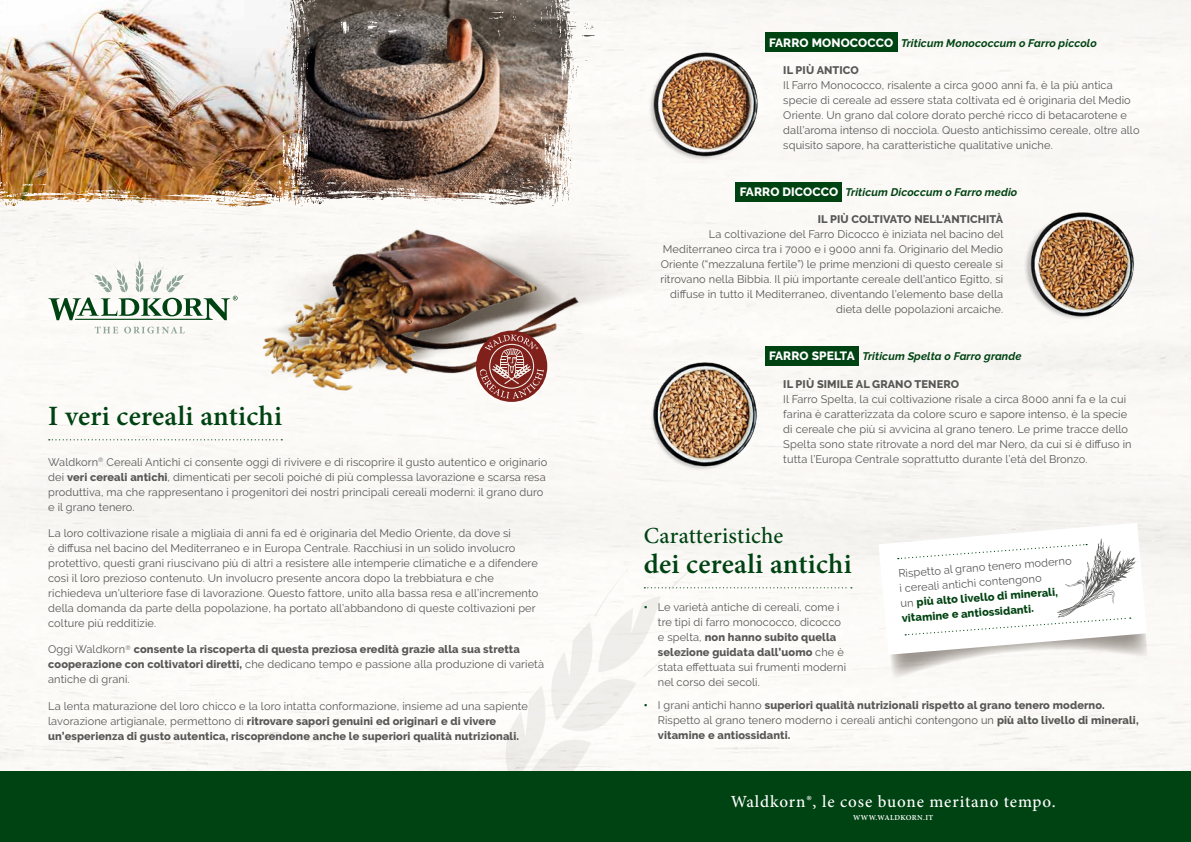
<style>
.page{position:relative;width:1191px;height:842px;background:#fff}
.page>*{position:absolute;margin:0;border:0;box-sizing:border-box;transform-origin:0 0}
.t1{font:600 28px "Minion Pro";letter-spacing:.01em;color:#004312}
.t2{font:500 23px "Minion Pro";letter-spacing:.005em;color:#004312}
.t3{font:500 17px "Minion Pro";letter-spacing:.05em;color:#fff}
.t4{font:11px/15px "Raleway";letter-spacing:.01em;color:#575756}
.t5{font:800 11px/15px "Raleway";letter-spacing:.01em;color:#575756}
.t6{font:italic 700 11px "Raleway";letter-spacing:.01em;color:#004312}
.t7{font:600 7.6px "Minion Pro";letter-spacing:.045em;color:#fff}
.s1{font-weight:800}
.s2{font-weight:400}
.s3{font-weight:800;font-style:normal;font-size:12px;color:#fff}
.s4{font-weight:800;color:#004312}
.s5{color:#004312}
</style>
<div class="page">
<div style="left:0;top:0;width:1191px;height:771px;background:#fbf9f6"></div>
<svg style="left:505px;top:563px;width:193px;height:208px"></svg>
<svg style="left:878px;top:523px;width:270px;height:158px"></svg>
<svg style="left:48px;top:253px;width:123px;height:67px"></svg>
<svg style="left:95px;top:327px;width:23px;height:6px"></svg>
<svg style="left:124px;top:327px;width:47px;height:6px"></svg>
<img style="left:643px;top:52px;width:126px;height:116px">
<img style="left:646px;top:363px;width:119px;height:110px">
<img style="left:1019px;top:212px;width:125px;height:115px">
<img style="left:0;top:0;width:304px;height:201px">
<img style="left:296px;top:0;width:291px;height:37px">
<img style="left:172px;top:113px;width:520px;height:348px">
<img style="left:171px;top:117px;width:450px;height:343px">
<div style="left:476px;top:331px;width:71px;height:71px;background:#80201b;border-radius:50%"></div>
<svg style="left:479px;top:335px;width:65px;height:64px"></svg>
<div style="left:0;top:771px;width:595px;height:71px;background:#004312"></div>
<div style="left:595px;top:771px;width:596px;height:71px;background:#004312"></div>
<svg style="left:49px;top:439px;width:233px;height:1px"></svg>
<svg style="left:644px;top:587px;width:208px;height:1px"></svg>
<div style="left:765px;top:33px;width:132px;height:19px;background:#004312"></div>
<div style="left:735px;top:182px;width:107px;height:20px;background:#004312"></div>
<div style="left:765px;top:346px;width:93px;height:20px;background:#004312"></div>
<h1 class="t1" style="left:48px;top:397px;width:235px">I veri cereali antichi</h1>
<p class="t4" style="left:48px;top:454px;width:500px">Waldkorn<sup>®</sup> Cereali Antichi ci consente oggi di rivivere e di riscoprire il gusto autentico e originario dei <span class="s1">veri cereali antichi</span>, dimenticati per secoli poiché di più complessa lavorazione e scarsa resa produttiva, ma che rappresentano i progenitori dei nostri principali cereali moderni: il grano duro e il grano tenero.</p>
<p class="t4" style="left:48px;top:525px;width:491px">La loro coltivazione risale a migliaia di anni fa ed è originaria del Medio Oriente, da dove si<br>è diffusa nel bacino del Mediterraneo e in Europa Centrale. Racchiusi in un solido involucro protettivo, questi grani riuscivano più di altri a resistere alle intemperie climatiche e a difendere così il loro prezioso contenuto. Un involucro presente ancora dopo la trebbiatura e che richiedeva un’ulteriore fase di lavorazione. Questo fattore, unito alla bassa resa e all’incremento della domanda da parte della popolazione, ha portato all’abbandono di queste coltivazioni per colture più redditizie.</p>
<p class="t5" style="left:48px;top:642px;width:497px"><span class="s2">Oggi Waldkorn</span><sup>®</sup> consente la riscoperta di questa preziosa eredità grazie alla sua stretta cooperazione con coltivatori diretti, <span class="s2">che dedicano tempo e passione alla produzione di varietà antiche di grani.</span></p>
<p class="t5" style="left:48px;top:698px;width:481px"><span class="s2">La lenta maturazione del loro chicco e la loro intatta conformazione, insieme ad una sapiente lavorazione artigianale, permettono di</span> ritrovare sapori genuini ed originari e di vivere un’esperienza di gusto autentica, riscoprendone anche le superiori qualità nutrizionali.</p>
<p class="t6" style="left:769px;top:36px;width:329px"><span class="s3">FARRO MONOCOCCO</span> Triticum Monococcum o Farro piccolo</p>
<p class="t5" style="left:783px;top:63px;width:77px">IL PIÙ ANTICO</p>
<p class="t4" style="left:783px;top:78px;width:358px">Il Farro Monococco, risalente a circa 9000 anni fa, è la più antica specie di cereale ad essere stata coltivata ed è originaria del Medio Oriente. Un grano dal colore dorato perché ricco di betacarotene e dall’aroma intenso di nocciola. Questo antichissimo cereale, oltre allo squisito sapore, ha caratteristiche qualitative uniche.</p>
<p class="t6" style="left:740px;top:186px;width:279px"><span class="s3">FARRO DICOCCO</span> Triticum Dicoccum o Farro medio</p>
<p class="t5" style="left:817px;top:212px;width:187px">IL PIÙ COLTIVATO NELL’ANTICHITÀ</p>
<p class="t4" style="left:660px;top:227px;width:345px;text-align:right">La coltivazione del Farro Dicocco è iniziata nel bacino del Mediterraneo circa tra i 7000 e i 9000 anni fa. Originario del Medio Oriente (“mezzaluna fertile”) le prime menzioni di questo cereale si ritrovano nella Bibbia. Il più importante cereale dell’antico Egitto, si diffuse in tutto il Mediterraneo, diventando l’elemento base della dieta delle popolazioni arcaiche.</p>
<p class="t6" style="left:769px;top:350px;width:254px"><span class="s3">FARRO SPELTA</span> Triticum Spelta o Farro grande</p>
<p class="t5" style="left:783px;top:376px;width:177px">IL PIÙ SIMILE AL GRANO TENERO</p>
<p class="t4" style="left:783px;top:391px;width:350px">Il Farro Spelta, la cui coltivazione risale a circa 8000 anni fa e la cui farina è caratterizzata da colore scuro e sapore intenso, è la specie di cereale che più si avvicina al grano tenero. Le prime tracce dello Spelta sono state ritrovate a nord del mar Nero, da cui si è diffuso in tutta l’Europa Centrale soprattutto durante l’età del Bronzo.</p>
<h2 class="t2" style="left:643px;top:520px;width:141px">Caratteristiche</h2>
<h1 class="t1" style="left:643px;top:545px;width:210px">dei cereali antichi</h1>
<p class="t4" style="left:658px;top:599px;width:190px;text-indent:-14px"><span class="s4">•</span> Le varietà antiche di cereali, come i tre tipi di farro monococco, dicocco e spelta, <span class="s1">non hanno subito quella selezione guidata dall’uomo</span> che è stata effettuata sui frumenti moderni nel corso dei secoli.</p>
<p class="t5" style="left:658px;top:698px;width:482px;text-indent:-14px"><span class="s5">•</span> <span class="s2">I grani antichi hanno</span> superiori qualità nutrizionali rispetto al grano tenero moderno.<br><span class="s2">Rispetto al grano tenero moderno i cereali antichi contengono un</span> più alto livello di minerali, vitamine e antiossidanti.</p>
<p class="t4" style="left:898px;top:565px;width:175px;rotate:-4deg">Rispetto al grano tenero moderno i cereali antichi contengono<br>un <span class="s4">più alto livello di minerali, vitamine e antiossidanti.</span></p>
<h3 class="t3" style="left:731px;top:790px;width:326px">Waldkorn®, le cose buone meritano tempo.</h3>
<p class="t7" style="left:853px;top:812px;width:82px">WWW.WALDKORN.IT</p>
</div>
